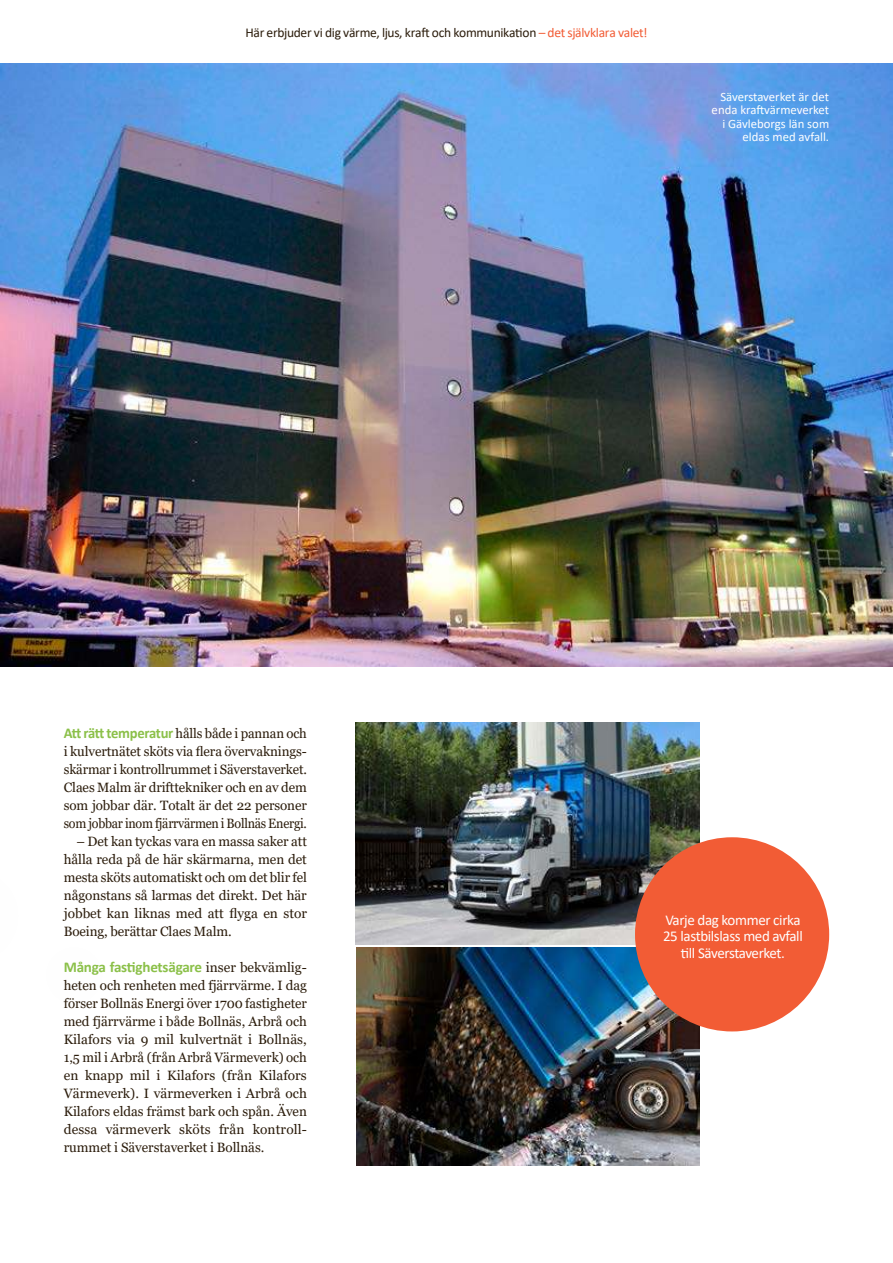
<style>
.page{position:relative;width:893px;height:1263px;background:#fff}
.page>*{position:absolute;margin:0;border:0;box-sizing:border-box;transform-origin:0 0}
.t1{font:15px/16.5px "Calibri";letter-spacing:-.025em;color:#fefefe;text-align:center}
.t2{font:700 15px "Calibri";letter-spacing:-.015em;color:#8bc049}
.t3{font:13.5px/18px "Georgia";letter-spacing:-.005em;color:#2b1c0b;text-align:justify}
.t4{font:13.5px "Calibri";letter-spacing:-.02em;color:#2b1c0b}
.t5{font:12.75px/13.5px "Calibri";color:#fefefe;text-align:right}
.s1{color:#f25c35}
.s2{font-family:"Calibri";font-weight:700;font-size:15px;color:#8bc049}
.s3{font-family:"Georgia";font-weight:400;font-size:13.5px;color:#2b1c0b}
</style>
<div class="page">
<img style="left:0;top:64px;width:893px;height:602px">
<img style="left:357px;top:947px;width:343px;height:218px">
<img style="left:356px;top:723px;width:344px;height:221px">
<div style="left:635px;top:837px;width:194px;height:194px;background:#f25c35;border-radius:50%"></div>
<p class="t4" style="left:245px;top:23px;width:403px">Här erbjuder vi dig värme, ljus, kraft och kommunikation <span class="s1">– det självklara valet!</span></p>
<p class="t5" style="left:712px;top:90px;width:119px">Säverstaverket är det enda kraftvärmeverket i Gävleborgs län som eldas med avfall.</p>
<p class="t3" style="left:64px;top:724px;width:245px"><span class="s2">Att rätt temperatur</span> hålls både i pannan och i kulvertnätet sköts via flera övervaknings&shy;skärmar i kontrollrummet i Säverstaverket.<br>Claes Malm är drifttekniker och en av dem som jobbar där. Totalt är det 22 personer som jobbar inom fjärrvärmen i Bollnäs Energi.</p>
<p class="t3" style="left:64px;top:832px;width:245px;text-indent:13px">– Det kan tyckas vara en massa saker att hålla reda på de här skärmarna, men det mesta sköts automatiskt och om det blir fel någonstans så larmas det direkt. Det här jobbet kan liknas med att flyga en stor Boeing, berättar Claes Malm.</p>
<p class="t2" style="left:64px;top:956px;width:245px">Många fastighetsägare <span class="s3">inser bekvämlig-</span></p>
<p class="t3" style="left:64px;top:976px;width:245px">heten och renheten med fjärrvärme. I dag förser Bollnäs Energi över 1700 fastigheter med fjärrvärme i både Bollnäs, Arbrå och Kilafors via 9 mil kulvertnät i Bollnäs, 1,5 mil i Arbrå (från Arbrå Värmeverk) och en knapp mil i Kilafors (från Kilafors Värmeverk). I värmeverken i Arbrå och Kilafors eldas främst bark och spån. Även dessa värmeverk sköts från kontroll&shy;rummet i Säverstaverket i Bollnäs.</p>
<p class="t1" style="left:663px;top:912px;width:141px">Varje dag kommer cirka<br>25 lastbilslass med avfall till Säverstaverket.</p>
</div>
